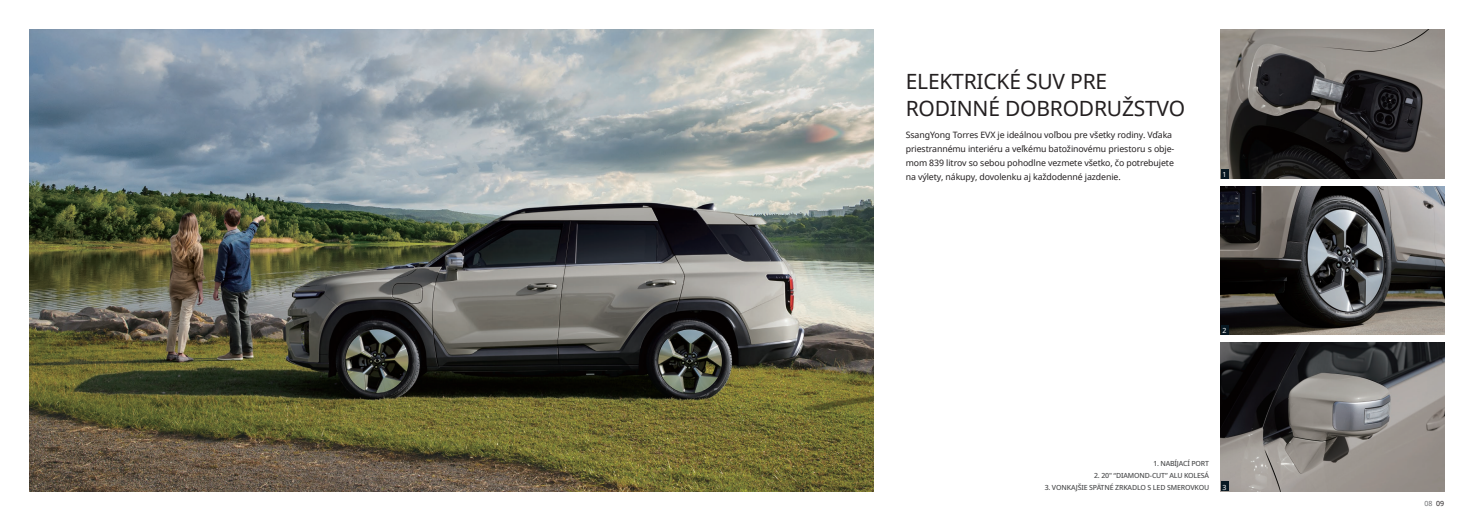
<style>
.page{position:relative;width:1474px;height:521px;background:#fff}
.page>*{position:absolute;margin:0;border:0;box-sizing:border-box;transform-origin:0 0}
.t1{font:21px/26.2px "Noto Sans";letter-spacing:-.01em;color:#231f20}
.t2{font:8.75px/14px "Noto Sans";letter-spacing:-.01em;color:#231f20}
.t3{font:500 7px "Noto Sans";letter-spacing:-.02em;color:#4b4c4d}
.t4{font:7px "Noto Sans";color:#6c6d70}
.t5{font:7px "Noto Sans";color:#fff}
.s1{color:#231f20}
</style>
<div class="page">
<img style="left:1220px;top:342px;width:224px;height:149px">
<img style="left:30px;top:30px;width:843px;height:461px">
<img style="left:1220px;top:186px;width:224px;height:149px">
<img style="left:1220px;top:30px;width:224px;height:149px">
<svg style="left:1220px;top:325px;width:8px;height:10px"></svg>
<div style="left:1221px;top:325px;width:6px;height:10px;background:#071822"></div>
<svg style="left:1220px;top:481px;width:8px;height:10px"></svg>
<div style="left:1221px;top:481px;width:6px;height:10px;background:#071822"></div>
<svg style="left:1220px;top:169px;width:8px;height:10px"></svg>
<div style="left:1221px;top:169px;width:6px;height:10px;background:#071822"></div>
<h1 class="t1" style="left:905px;top:68px;width:281px">ELEKTRICKÉ SUV PRE<br>RODINNÉ DOBRODRUŽSTVO</h1>
<p class="t2" style="left:905px;top:127px;width:270px">SsangYong Torres EVX je ideálnou voľbou pre všetky rodiny. Vďaka priestrannému interiéru a veľkému batožinovému priestoru s obje&shy;mom 839 litrov so sebou pohodlne vezmete všetko, čo potrebujete na výlety, nákupy, dovolenku aj každodenné jazdenie.</p>
<p class="t5" style="left:1222px;top:170px;width:6px">1</p>
<p class="t5" style="left:1222px;top:326px;width:6px">2</p>
<p class="t3" style="left:1153px;top:458px;width:57px">1. NABÍJACÍ PORT</p>
<p class="t3" style="left:1094px;top:470px;width:117px">2. 20" “DIAMOND-CUT” ALU KOLESÁ</p>
<p class="t3" style="left:1044px;top:483px;width:166px">3. VONKAJŠIE SPÄTNÉ ZRKADLO S LED SMEROVKOU</p>
<p class="t5" style="left:1222px;top:482px;width:6px">3</p>
<p class="t4" style="left:1424px;top:499px;width:21px">08 <span class="s1">09</span></p>
</div>
